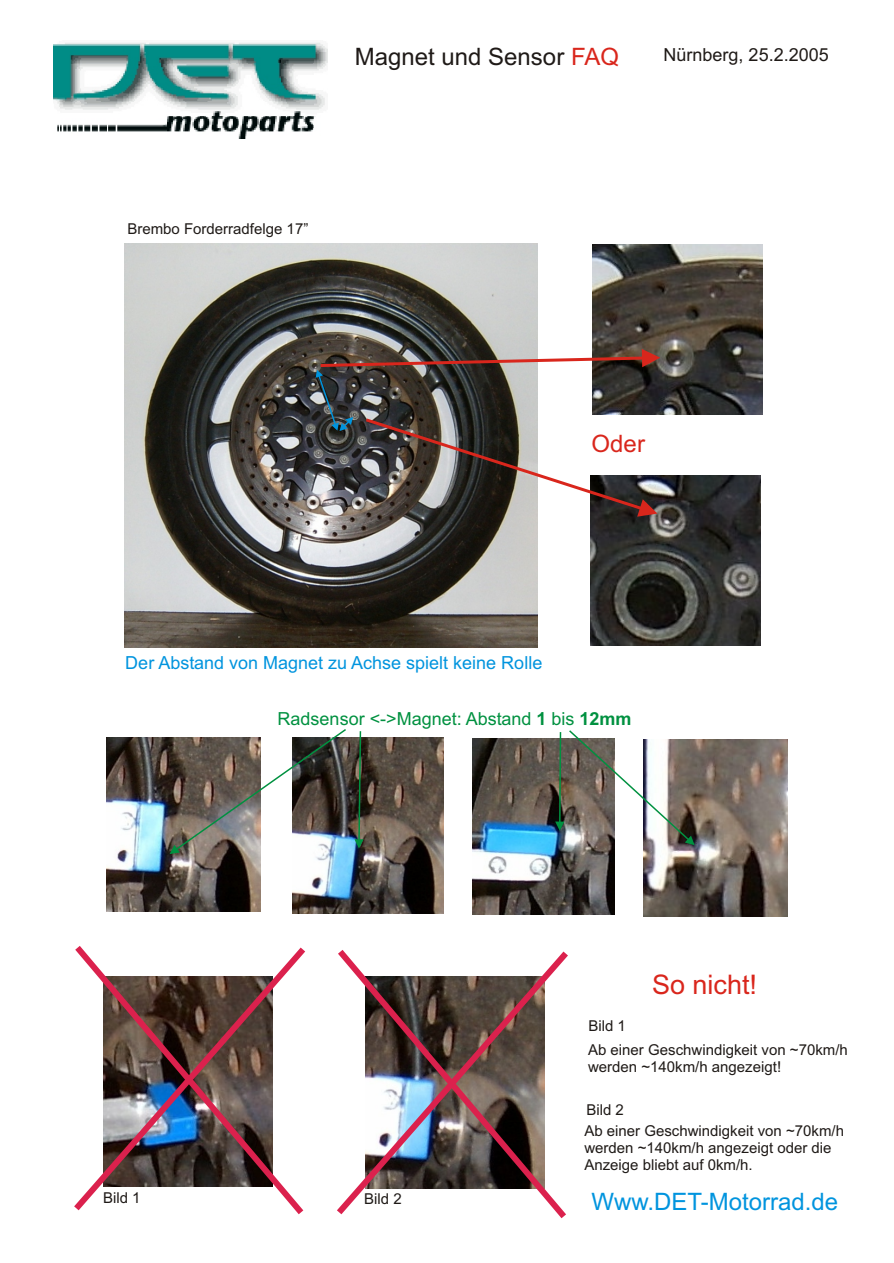
<style>
.page{position:relative;width:894px;height:1263px;background:#fff}
.page>*{position:absolute;margin:0;border:0;box-sizing:border-box;transform-origin:0 0}
.t1{font:27px "Arial";color:#d9261c}
.t2{font:24px "Arial";color:#0094de}
.t3{font:24px "Arial";color:#1f1a17}
.t4{font:24px "Arial";color:#d9261c}
.t5{font:18px "Arial";color:#0094de}
.t6{font:18px "Arial";color:#009140}
.t7{font:18px "Arial";color:#1f1a17}
.t8{font:15px/16.8px "Arial";color:#1f1a17}
.s1{color:#d9261c}
.s2{font-weight:700}
</style>
<div class="page">
<img style="left:107px;top:737px;width:154px;height:175px">
<img style="left:293px;top:738px;width:151px;height:176px">
<img style="left:593px;top:244px;width:170px;height:170px">
<img style="left:590px;top:476px;width:170px;height:170px">
<img style="left:53px;top:42px;width:275px;height:96px">
<img style="left:125px;top:244px;width:413px;height:404px">
<img style="left:644px;top:740px;width:144px;height:177px">
<img style="left:473px;top:738px;width:141px;height:176px">
<img style="left:337px;top:950px;width:231px;height:269px">
<svg style="left:74px;top:946px;width:232px;height:269px"></svg>
<img style="left:316px;top:349px;width:344px;height:168px">
<img style="left:170px;top:729px;width:176px;height:125px">
<svg style="left:354px;top:731px;width:10px;height:118px"></svg>
<svg style="left:555px;top:730px;width:140px;height:115px"></svg>
<h2 class="t3" style="left:355px;top:48px;width:266px">Magnet und Sensor <span class="s1">FAQ</span></h2>
<p class="t7" style="left:664px;top:47px;width:167px">Nürnberg, 25.2.2005</p>
<p class="t8" style="left:127px;top:222px;width:182px">Brembo Forderradfelge 17”</p>
<h2 class="t4" style="left:592px;top:435px;width:55px">Oder</h2>
<p class="t5" style="left:125px;top:656px;width:419px">Der Abstand von Magnet zu Achse spielt keine Rolle</p>
<p class="t6" style="left:278px;top:711px;width:355px">Radsensor &lt;-&gt;Magnet: Abstand <span class="s2">1</span> bis <span class="s2">12mm</span></p>
<h1 class="t1" style="left:652px;top:974px;width:107px">So nicht!</h1>
<p class="t8" style="left:588px;top:1015px;width:261px;line-height:23.9px">Bild 1<br>Ab einer Geschwindigkeit von ~70km/h</p>
<p class="t8" style="left:588px;top:1060px;width:195px">werden ~140km/h angezeigt!</p>
<p class="t8" style="left:586px;top:1103px;width:39px">Bild 2</p>
<p class="t8" style="left:103px;top:1191px;width:39px">Bild 1</p>
<p class="t8" style="left:364px;top:1192px;width:39px">Bild 2</p>
<p class="t8" style="left:584px;top:1124px;width:261px">Ab einer Geschwindigkeit von ~70km/h werden ~140km/h angezeigt oder die<br>Anzeige bliebt auf 0km/h.</p>
<h2 class="t2" style="left:592px;top:1193px;width:248px">Www.DET-Motorrad.de</h2>
</div>
